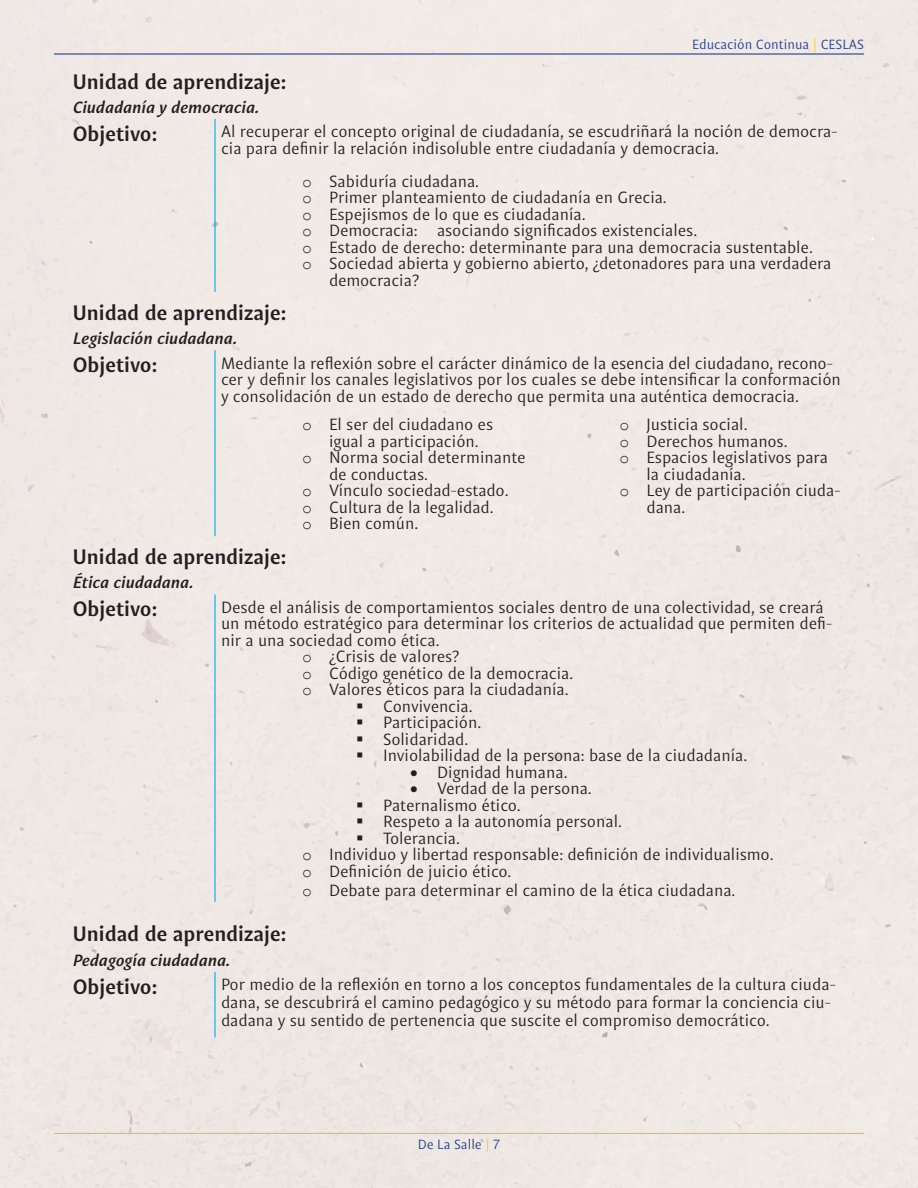
<style>
.page{position:relative;width:918px;height:1188px;background:#fff}
.page>*{position:absolute;margin:0;border:0;box-sizing:border-box;transform-origin:0 0}
.t1{font:700 21px "Indivisa Text Sans";color:#231f20}
.t2{font:16.5px/16.5px "Indivisa Text Sans";letter-spacing:-.005em;color:#231f20}
.t3{font:italic 700 16.5px "Indivisa Text Sans";color:#231f20}
.t4{font:13.5px "Indivisa Text Sans";color:#253f8e}
.s1{color:#ffc000}
.s2{font-family:"Courier New"}
</style>
<div class="page">
<hr style="left:54px;top:1133px;width:810px;height:1px;background:#ffc000">
<hr style="left:54px;top:53px;width:810px;height:2px;background:#253f8e">
<hr style="left:214px;top:119px;width:2px;height:173px;background:#00b0f0">
<hr style="left:214px;top:350px;width:2px;height:62px;background:#00b0f0">
<hr style="left:214px;top:412px;width:2px;height:124px;background:#00b0f0">
<hr style="left:214px;top:594px;width:2px;height:308px;background:#00b0f0">
<hr style="left:214px;top:972px;width:2px;height:65px;background:#00b0f0">
<svg style="left:364px;top:712px;width:16px;height:1px"></svg>
<svg style="left:364px;top:728px;width:16px;height:1px"></svg>
<svg style="left:364px;top:745px;width:16px;height:1px"></svg>
<svg style="left:364px;top:761px;width:16px;height:1px"></svg>
<svg style="left:364px;top:811px;width:16px;height:1px"></svg>
<svg style="left:364px;top:827px;width:16px;height:1px"></svg>
<svg style="left:364px;top:844px;width:16px;height:1px"></svg>
<p class="t4" style="left:692px;top:34px;width:173px">Educación Continua <span class="s1">|</span> CESLAS</p>
<p class="t1" style="left:73px;top:64px;width:215px">Unidad de aprendizaje:</p>
<p class="t3" style="left:73px;top:93px;width:188px">Ciudadanía y democracia.</p>
<p class="t1" style="left:73px;top:116px;width:86px">Objetivo:</p>
<p class="t2" style="left:221px;top:122px;width:618px">Al recuperar el concepto original de ciudadanía, se escudriñará la noción de democra&shy;cia para definir la relación indisoluble entre ciudadanía y democracia.</p>
<p class="t2" style="left:302px;top:172px;width:179px"><span class="s2">o</span> Sabiduría ciudadana.</p>
<p class="t2" style="left:302px;top:188px;width:366px"><span class="s2">o</span> Primer planteamiento de ciudadanía en Grecia.</p>
<p class="t2" style="left:302px;top:205px;width:285px"><span class="s2">o</span> Espejismos de lo que es ciudadanía.</p>
<p class="t2" style="left:302px;top:221px;width:397px"><span class="s2">o</span> Democracia: asociando significados existenciales.</p>
<p class="t2" style="left:302px;top:238px;width:512px"><span class="s2">o</span> Estado de derecho: determinante para una democracia sustentable.</p>
<p class="t2" style="left:329px;top:254px;width:504px;text-indent:-27px"><span class="s2">o</span> Sociedad abierta y gobierno abierto, ¿detonadores para una verdadera democracia?</p>
<p class="t1" style="left:73px;top:295px;width:215px">Unidad de aprendizaje:</p>
<p class="t3" style="left:73px;top:325px;width:166px">Legislación ciudadana.</p>
<p class="t1" style="left:73px;top:347px;width:86px">Objetivo:</p>
<p class="t2" style="left:221px;top:354px;width:621px">Mediante la reflexión sobre el carácter dinámico de la esencia del ciudadano, recono&shy;cer y definir los canales legislativos por los cuales se debe intensificar la conformación y consolidación de un estado de derecho que permita una auténtica democracia.</p>
<p class="t2" style="left:329px;top:415px;width:166px;text-indent:-27px"><span class="s2">o</span> El ser del ciudadano es igual a participación.</p>
<p class="t2" style="left:329px;top:448px;width:198px;text-indent:-27px"><span class="s2">o</span> Norma social determinante de conductas.</p>
<p class="t2" style="left:302px;top:481px;width:208px"><span class="s2">o</span> Vínculo sociedad-estado.</p>
<p class="t2" style="left:302px;top:498px;width:193px"><span class="s2">o</span> Cultura de la legalidad.</p>
<p class="t2" style="left:302px;top:514px;width:118px"><span class="s2">o</span> Bien común.</p>
<p class="t2" style="left:619px;top:415px;width:130px"><span class="s2">o</span> Justicia social.</p>
<p class="t2" style="left:619px;top:432px;width:170px"><span class="s2">o</span> Derechos humanos.</p>
<p class="t2" style="left:646px;top:448px;width:183px;text-indent:-27px"><span class="s2">o</span> Espacios legislativos para la ciudadanía.</p>
<p class="t2" style="left:646px;top:481px;width:196px;text-indent:-27px"><span class="s2">o</span> Ley de participación ciuda&shy;dana.</p>
<p class="t1" style="left:73px;top:539px;width:215px">Unidad de aprendizaje:</p>
<p class="t3" style="left:73px;top:569px;width:123px">Ética ciudadana.</p>
<p class="t1" style="left:73px;top:591px;width:86px">Objetivo:</p>
<p class="t2" style="left:221px;top:598px;width:613px">Desde el análisis de comportamientos sociales dentro de una colectividad, se creará un método estratégico para determinar los criterios de actualidad que permiten defi&shy;nir a una sociedad como ética.</p>
<p class="t2" style="left:302px;top:647px;width:159px"><span class="s2">o</span> ¿Crisis de valores?</p>
<p class="t2" style="left:302px;top:664px;width:273px"><span class="s2">o</span> Código genético de la democracia.</p>
<p class="t2" style="left:302px;top:680px;width:268px"><span class="s2">o</span> Valores éticos para la ciudadanía.</p>
<p class="t2" style="left:356px;top:697px;width:118px">▪ Convivencia.</p>
<p class="t2" style="left:356px;top:713px;width:127px">▪ Participación.</p>
<p class="t2" style="left:356px;top:730px;width:114px">▪ Solidaridad.</p>
<p class="t2" style="left:356px;top:746px;width:393px">▪ Inviolabilidad de la persona: base de la ciudadanía.</p>
<p class="t2" style="left:410px;top:763px;width:159px">• Dignidad humana.</p>
<p class="t2" style="left:410px;top:779px;width:183px">• Verdad de la persona.</p>
<p class="t2" style="left:356px;top:796px;width:166px">▪ Paternalismo ético.</p>
<p class="t2" style="left:356px;top:812px;width:268px">▪ Respeto a la autonomía personal.</p>
<p class="t2" style="left:356px;top:829px;width:105px">▪ Tolerancia.</p>
<p class="t2" style="left:302px;top:845px;width:473px"><span class="s2">o</span> Individuo y libertad responsable: definición de individualismo.</p>
<p class="t2" style="left:302px;top:862px;width:211px"><span class="s2">o</span> Definición de juicio ético.</p>
<p class="t2" style="left:302px;top:881px;width:435px"><span class="s2">o</span> Debate para determinar el camino de la ética ciudadana.</p>
<p class="t1" style="left:73px;top:917px;width:215px">Unidad de aprendizaje:</p>
<p class="t3" style="left:73px;top:946px;width:159px">Pedagogía ciudadana.</p>
<p class="t1" style="left:73px;top:969px;width:86px">Objetivo:</p>
<p class="t2" style="left:221px;top:975px;width:616px;line-height:17.9px">Por medio de la reflexión en torno a los conceptos fundamentales de la cultura ciuda&shy;dana, se descubrirá el camino pedagógico y su método para formar la conciencia ciu&shy;dadana y su sentido de pertenencia que suscite el compromiso democrático.</p>
<p class="t4" style="left:418px;top:1134px;width:84px">De La Salle <span class="s1">|</span> 7</p>
</div>
